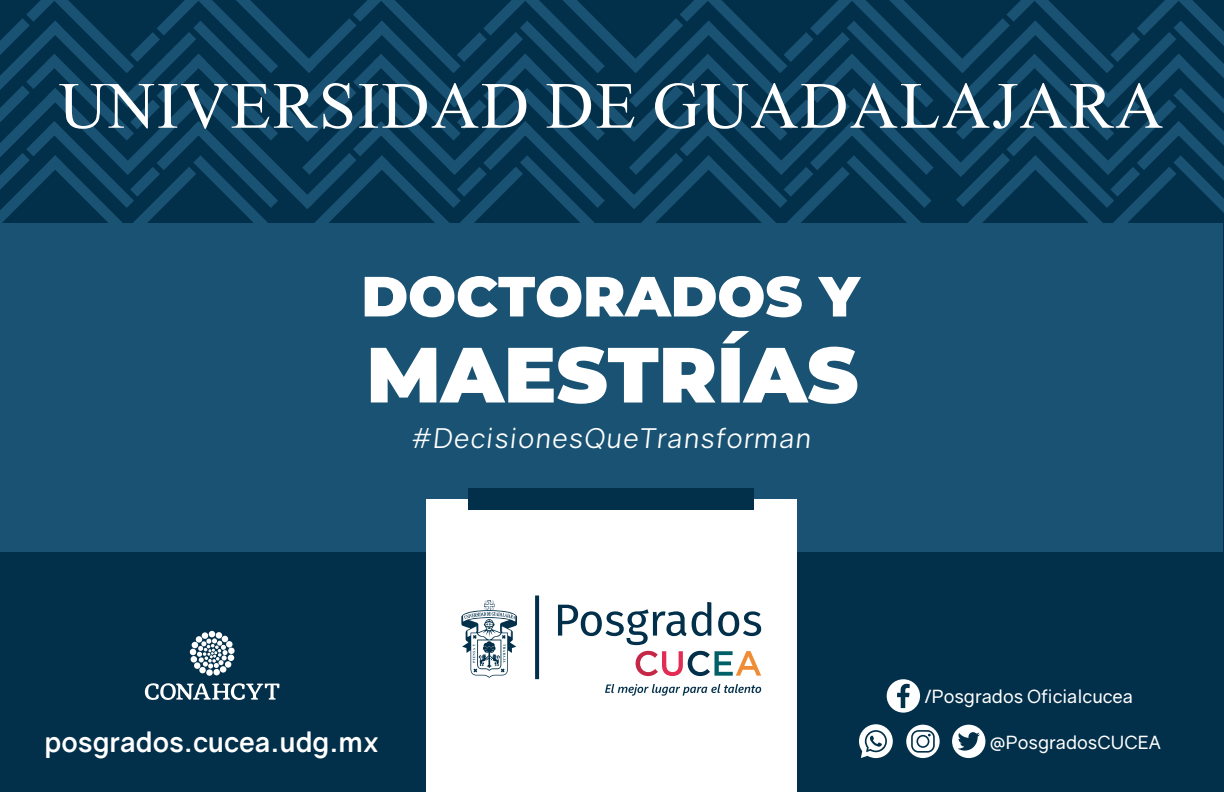
<style>
.page{position:relative;width:1224px;height:792px;background:#fff}
.page>*{position:absolute;margin:0;border:0;box-sizing:border-box;transform-origin:0 0}
.t1{font:900 78px "Montserrat";color:#fff}
.t2{font:66px "Times New Roman";letter-spacing:.025em;color:#fff}
.t3{font:900 56.6px "Montserrat";color:#fff}
.t4{font:italic 27.4px "Gravity";letter-spacing:.035em;color:#fff;scale:1.07 1}
.t5{font:700 27.4px "Gravity";color:#fff}
.t6{font:18.2px "Gravity";color:#fff}
</style>
<div class="page">
<div style="left:0;top:0;width:1223px;height:792px;background:#022f49"></div>
<div style="left:887px;top:679px;width:33px;height:34px;background:#fff;border-radius:50%"></div>
<svg style="left:897px;top:683px;width:13px;height:25px"></svg>
<div style="left:952px;top:725px;width:33px;height:33px;background:#fff;border-radius:50%"></div>
<svg style="left:958px;top:732px;width:22px;height:19px"></svg>
<div style="left:906px;top:725px;width:34px;height:33px;background:#fff;border-radius:50%"></div>
<svg style="left:911px;top:730px;width:24px;height:23px"></svg>
<svg style="left:859px;top:724px;width:34px;height:34px"></svg>
<div style="left:0;top:223px;width:1223px;height:329px;background:#195272"></div>
<div style="left:426px;top:499px;width:371px;height:293px;background:#fff"></div>
<div style="left:468px;top:488px;width:286px;height:22px;background:#022f49"></div>
<svg style="left:461px;top:600px;width:56px;height:78px"></svg>
<svg style="left:535px;top:595px;width:4px;height:84px"></svg>
<svg style="left:605px;top:684px;width:156px;height:12px"></svg>
<svg style="left:558px;top:602px;width:153px;height:43px"></svg>
<svg style="left:718px;top:611px;width:43px;height:25px"></svg>
<svg style="left:636px;top:651px;width:125px;height:25px"></svg>
<svg style="left:0;top:0;width:1224px;height:223px"></svg>
<svg style="left:144px;top:683px;width:136px;height:17px"></svg>
<svg style="left:206px;top:669px;width:7px;height:7px"></svg>
<div style="left:213px;top:669px;width:7px;height:6px;background:#fff;border-radius:50%"></div>
<div style="left:220px;top:666px;width:6px;height:7px;background:#fff;border-radius:50%"></div>
<div style="left:199px;top:667px;width:7px;height:6px;background:#fff;border-radius:50%"></div>
<svg style="left:190px;top:631px;width:44px;height:38px"></svg>
<h2 class="t2" style="left:59px;top:61px;width:1106px">UNIVERSIDAD DE GUADALAJARA</h2>
<h3 class="t3" style="left:361px;top:254px;width:500px">DOCTORADOS Y</h3>
<h1 class="t1" style="left:366px;top:316px;width:493px">MAESTRÍAS</h1>
<h3 class="t4" style="left:412px;top:421px;width:376px">#DecisionesQueTransforman</h3>
<h3 class="t5" style="left:45px;top:725px;width:336px">posgrados.cucea.udg.mx</h3>
<p class="t6" style="left:924px;top:685px;width:210px">/Posgrados Oficialcucea</p>
<p class="t6" style="left:989px;top:731px;width:173px">@PosgradosCUCEA</p>
</div>
